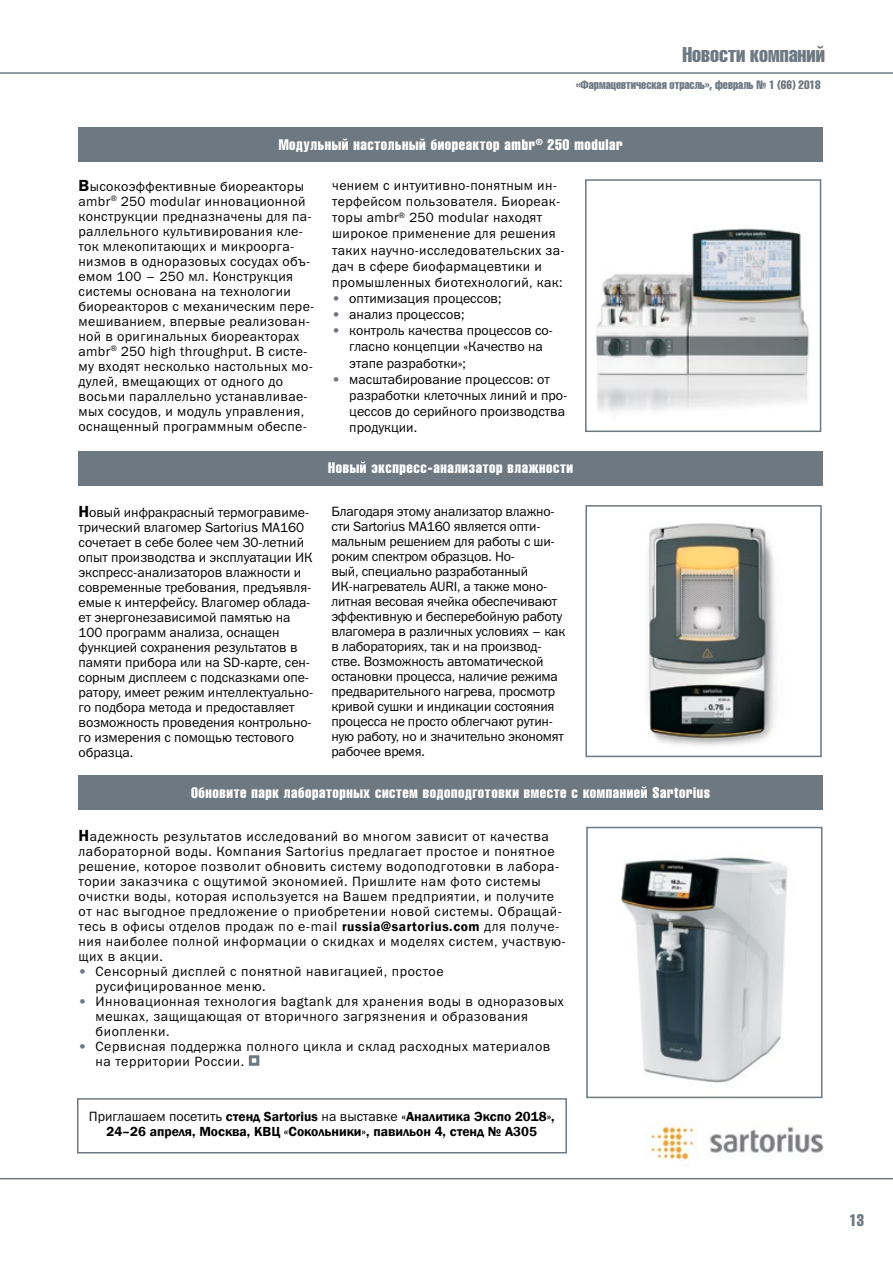
<style>
.page{position:relative;width:893px;height:1263px;background:#fff}
.page>*{position:absolute;margin:0;border:0;box-sizing:border-box;transform-origin:0 0}
.t1{font:21px "Helios Compressed";color:#6d7881}
.t2{font:16.5px "Helios Compressed";color:#6d7881;scale:.95 1}
.t3{font:15px "Helios Compressed";letter-spacing:.04em;color:#fff}
.t4{font:13.5px/15px "Franklin Gothic Book C";letter-spacing:.025em;color:#000}
.t5{font:13.5px/15px "Franklin Gothic Book C";letter-spacing:-.015em;color:#000}
.t6{font:13.5px/15px "Franklin Gothic Book C";letter-spacing:-.005em;color:#000}
.t7{font:13.5px/16.2px "Franklin Gothic Book C";color:#000}
.t8{font:600 13.5px/15px "Franklin Gothic";color:#000;text-align:center}
.t9{font:12px "Helios Compressed";color:#6d7881}
.s1{font-family:"Franklin Gothic";font-weight:600;font-size:16.5px}
.s2{color:#6d7881}
.s3{font-family:"Franklin Gothic";font-weight:600}
.s4{font-family:"Franklin Gothic Book C";font-weight:400}
</style>
<div class="page">
<hr style="left:0;top:1178px;width:893px;height:1px;background:#6d7881">
<hr style="left:0;top:72px;width:893px;height:2px;background:#6d7881">
<div style="left:77px;top:1098px;width:490px;height:55px;border:2px solid #6d7881"></div>
<img style="left:621px;top:857px;width:167px;height:226px">
<div style="left:586px;top:827px;width:236px;height:271px;border:2px solid #6d7881"></div>
<div style="left:79px;top:128px;width:744px;height:34px;background:#6d7881"></div>
<div style="left:79px;top:451px;width:744px;height:34px;background:#6d7881"></div>
<div style="left:249px;top:1055px;width:10px;height:11px;border:3px solid #6d7881"></div>
<div style="left:79px;top:775px;width:744px;height:34px;background:#6d7881"></div>
<img style="left:647px;top:523px;width:128px;height:223px">
<div style="left:585px;top:505px;width:237px;height:252px;border:2px solid #6d7881"></div>
<img style="left:596px;top:228px;width:213px;height:184px">
<div style="left:585px;top:179px;width:236px;height:253px;border:2px solid #6d7881"></div>
<img style="left:644px;top:1122px;width:180px;height:38px">
<h1 class="t1" style="left:682px;top:42px;width:144px">Новости компаний</h1>
<p class="t9" style="left:576px;top:77px;width:246px">«Фармацевтическая отрасль», февраль № 1 (66) 2018</p>
<p class="t3" style="left:279px;top:136px;width:345px">Модульный настольный биореактор ambr<sup>®</sup> 250 modular</p>
<p class="t4" style="left:79px;top:178px;width:237px"><span class="s1">В</span>ысокоэффективные биореакторы ambr<sup>®</sup> 250 modular инновационной конструкции предназначены для па&shy;раллельного культивирования кле&shy;ток млекопитающих и микроорга&shy;низмов в одноразовых сосудах объ&shy;емом 100 – 250 мл. Конструкция системы основана на технологии биореакторов с механическим пере&shy;мешиванием, впервые реализован&shy;ной в оригинальных биореакторах ambr<sup>®</sup> 250 high throughput. В систе&shy;му входят несколько настольных мо&shy;дулей, вмещающих от одного до восьми параллельно устанавливае&shy;мых сосудов, и модуль управления, оснащенный программным обеспе-</p>
<p class="t4" style="left:332px;top:177px;width:234px;line-height:16.2px">чением с интуитивно-понятным ин&shy;терфейсом пользователя. Биореак&shy;торы ambr<sup>®</sup> 250 modular находят широкое применение для решения таких научно-исследовательских за&shy;дач в сфере биофармацевтики и промышленных биотехнологий, как:</p>
<p class="t7" style="left:332px;top:290px;width:171px"><span class="s2">•</span> оптимизация процессов;</p>
<p class="t7" style="left:332px;top:306px;width:134px"><span class="s2">•</span> анализ процессов;</p>
<p class="t7" style="left:349px;top:322px;width:205px;text-indent:-17px"><span class="s2">•</span> контроль качества процессов со&shy;гласно концепции «Качество на этапе разработки»;</p>
<p class="t7" style="left:349px;top:371px;width:220px;text-indent:-17px"><span class="s2">•</span> масштабирование процессов: от разработки клеточных линий и про&shy;цессов до серийного производства продукции.</p>
<p class="t3" style="left:328px;top:459px;width:246px">Новый экспресс-анализатор влажности</p>
<p class="t6" style="left:79px;top:504px;width:236px"><span class="s1">Н</span>овый инфракрасный термогравиме&shy;трический влагомер Sartorius МА160 сочетает в себе более чем 30-летний опыт производства и эксплуатации ИК экспресс-анализаторов влажности и современные требования, предъявля&shy;емые к интерфейсу. Влагомер облада&shy;ет энергонезависимой памятью на 100 программ анализа, оснащен функцией сохранения результатов в памяти прибора или на SD-карте, сен&shy;сорным дисплеем с подсказками опе&shy;ратору, имеет режим интеллектуально&shy;го подбора метода и предоставляет возможность проведения контрольно&shy;го измерения с помощью тестового образца.</p>
<p class="t5" style="left:331px;top:504px;width:235px">Благодаря этому анализатор влажно&shy;сти Sartorius MA160 является опти&shy;мальным решением для работы с ши&shy;роким спектром образцов. Но-<br>вый, специально разработанный ИК-нагреватель AURI, а также моно&shy;литная весовая ячейка обеспечивают эффективную и бесперебойную работу влагомера в различных условиях – как в лабораториях, так и на производ&shy;стве. Возможность автоматической остановки процесса, наличие режима предварительного нагрева, просмотр кривой сушки и индикации состояния процесса не просто облегчают рутин&shy;ную работу, но и значительно экономят рабочее время.</p>
<p class="t3" style="left:191px;top:783px;width:521px">Обновите парк лабораторных систем водоподготовки вместе с компанией Sartorius</p>
<p class="t4" style="left:79px;top:828px;width:489px"><span class="s1">Н</span>адежность результатов исследований во многом зависит от качества лабораторной воды. Компания Sartorius предлагает простое и понятное решение, которое позволит обновить систему водоподготовки в лабора&shy;тории заказчика с ощутимой экономией. Пришлите нам фото системы очистки воды, которая используется на Вашем предприятии, и получите от нас выгодное предложение о приобретении новой системы. Обращай&shy;тесь в офисы отделов продаж по e-mail <span class="s3">russia@sartorius.com</span> для получе&shy;ния наиболее полной информации о скидках и моделях систем, участвую&shy;щих в акции.</p>
<p class="t4" style="left:96px;top:963px;width:350px;text-indent:-17px"><span class="s2">•</span> Сенсорный дисплей с понятной навигацией, простое русифицированное меню.</p>
<p class="t4" style="left:96px;top:993px;width:470px;text-indent:-17px"><span class="s2">•</span> Инновационная технология bagtank для хранения воды в одноразовых мешках, защищающая от вторичного загрязнения и образования биопленки.</p>
<p class="t4" style="left:96px;top:1038px;width:456px;text-indent:-17px"><span class="s2">•</span> Сервисная поддержка полного цикла и склад расходных материалов на территории России.</p>
<p class="t8" style="left:89px;top:1109px;width:467px"><span class="s4">Приглашаем посетить</span> стенд Sartorius <span class="s4">на выставке</span> «Аналитика Экспо 2018»,<br>24–26 апреля, Москва, КВЦ «Сокольники», павильон 4, стенд № А305</p>
<p class="t2" style="left:850px;top:1210px;width:17px">13</p>
</div>
